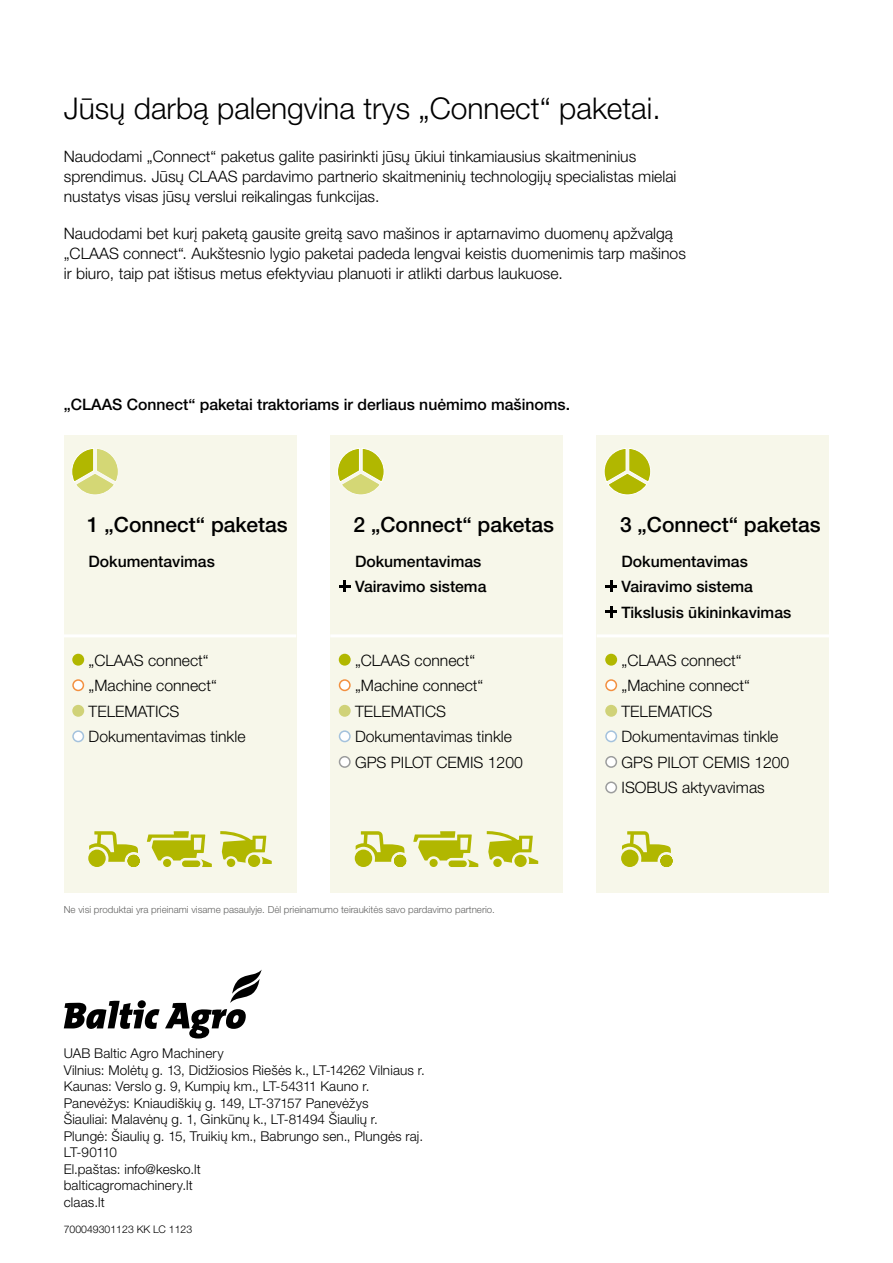
<style>
.page{position:relative;width:893px;height:1263px;background:#fff}
.page>*{position:absolute;margin:0;border:0;box-sizing:border-box;transform-origin:0 0}
.t1{font:300 30px "CLAAS Helvetica Neue";color:#000}
.t2{font:500 21px "CLAAS Helvetica Neue";color:#000}
.t3{font:300 15.75px/25.5px "CLAAS Helvetica Neue";color:#000}
.t4{font:500 15.75px/25.5px "CLAAS Helvetica Neue";color:#000}
.t5{font:300 13.5px/16.5px "CLAAS Helvetica Neue";letter-spacing:.01em;color:#000}
.t6{font:300 10.5px "CLAAS Helvetica Neue";color:#000}
.t7{font:300 9.75px "CLAAS Helvetica Neue";color:#636362}
</style>
<div class="page">
<div style="left:64px;top:435px;width:232px;height:458px;background:#f7f7ea"></div>
<div style="left:330px;top:435px;width:233px;height:458px;background:#f7f7ea"></div>
<div style="left:597px;top:435px;width:232px;height:458px;background:#f7f7ea"></div>
<hr style="left:64px;top:634px;width:232px;height:3px;background:#fff">
<hr style="left:330px;top:634px;width:233px;height:3px;background:#fff">
<hr style="left:597px;top:634px;width:232px;height:3px;background:#fff">
<svg style="left:88px;top:831px;width:52px;height:36px"></svg>
<svg style="left:147px;top:831px;width:65px;height:36px"></svg>
<svg style="left:220px;top:831px;width:52px;height:36px"></svg>
<svg style="left:355px;top:831px;width:51px;height:36px"></svg>
<svg style="left:413px;top:831px;width:65px;height:36px"></svg>
<svg style="left:487px;top:831px;width:51px;height:36px"></svg>
<svg style="left:621px;top:831px;width:52px;height:36px"></svg>
<svg style="left:72px;top:448px;width:46px;height:47px"></svg>
<svg style="left:337px;top:448px;width:47px;height:47px"></svg>
<svg style="left:604px;top:448px;width:47px;height:47px"></svg>
<svg style="left:64px;top:969px;width:198px;height:69px"></svg>
<svg style="left:339px;top:580px;width:12px;height:12px"></svg>
<svg style="left:605px;top:580px;width:12px;height:12px"></svg>
<svg style="left:605px;top:606px;width:12px;height:12px"></svg>
<div style="left:72px;top:654px;width:12px;height:12px;background:#b1b700;border-radius:50%"></div>
<div style="left:73px;top:680px;width:10px;height:10px;background:#fff;border-radius:50%"></div>
<div style="left:72px;top:679px;width:12px;height:12px;border:2px solid #f39040;border-radius:50%"></div>
<div style="left:72px;top:705px;width:12px;height:12px;background:#d0d278;border-radius:50%"></div>
<div style="left:73px;top:731px;width:10px;height:10px;background:#fff;border-radius:50%"></div>
<div style="left:72px;top:730px;width:12px;height:12px;border:2px solid #a4c2dd;border-radius:50%"></div>
<div style="left:339px;top:654px;width:12px;height:12px;background:#b1b700;border-radius:50%"></div>
<div style="left:339px;top:680px;width:11px;height:10px;background:#fff;border-radius:50%"></div>
<div style="left:339px;top:679px;width:12px;height:12px;border:2px solid #f39040;border-radius:50%"></div>
<div style="left:339px;top:705px;width:12px;height:12px;background:#d0d278;border-radius:50%"></div>
<div style="left:339px;top:731px;width:11px;height:10px;background:#fff;border-radius:50%"></div>
<div style="left:339px;top:730px;width:12px;height:12px;border:2px solid #a4c2dd;border-radius:50%"></div>
<div style="left:339px;top:757px;width:11px;height:10px;background:#fff;border-radius:50%"></div>
<div style="left:339px;top:756px;width:12px;height:12px;border:2px solid #9c9d9d;border-radius:50%"></div>
<div style="left:605px;top:654px;width:12px;height:12px;background:#b1b700;border-radius:50%"></div>
<div style="left:606px;top:680px;width:10px;height:10px;background:#fff;border-radius:50%"></div>
<div style="left:605px;top:679px;width:12px;height:12px;border:2px solid #f39040;border-radius:50%"></div>
<div style="left:605px;top:705px;width:12px;height:12px;background:#d0d278;border-radius:50%"></div>
<div style="left:606px;top:731px;width:10px;height:10px;background:#fff;border-radius:50%"></div>
<div style="left:605px;top:730px;width:12px;height:12px;border:2px solid #a4c2dd;border-radius:50%"></div>
<div style="left:606px;top:757px;width:10px;height:10px;background:#fff;border-radius:50%"></div>
<div style="left:605px;top:756px;width:12px;height:12px;border:2px solid #9c9d9d;border-radius:50%"></div>
<div style="left:606px;top:782px;width:10px;height:11px;background:#fff;border-radius:50%"></div>
<div style="left:605px;top:781px;width:12px;height:12px;border:2px solid #9c9d9d;border-radius:50%"></div>
<h1 class="t1" style="left:64px;top:89px;width:598px">Jūsų darbą palengvina trys „Connect“ paketai.</h1>
<p class="t3" style="left:64px;top:147px;width:614px;line-height:20px">Naudodami „Connect“ paketus galite pasirinkti jūsų ūkiui tinkamiausius skaitmeninius sprendimus. Jūsų CLAAS pardavimo partnerio skaitmeninių technologijų specialistas mielai nustatys visas jūsų verslui reikalingas funkcijas.</p>
<p class="t3" style="left:64px;top:224px;width:624px;line-height:20px">Naudodami bet kurį paketą gausite greitą savo mašinos ir aptarnavimo duomenų apžvalgą „CLAAS connect“. Aukštesnio lygio paketai padeda lengvai keistis duomenimis tarp mašinos ir biuro, taip pat ištisus metus efektyviau planuoti ir atlikti darbus laukuose.</p>
<p class="t4" style="left:64px;top:392px;width:508px">„CLAAS Connect“ paketai traktoriams ir derliaus nuėmimo mašinoms.</p>
<h2 class="t2" style="left:87px;top:511px;width:202px">1 „Connect“ paketas</h2>
<p class="t4" style="left:89px;top:549px;width:128px">Dokumentavimas</p>
<p class="t4" style="left:355px;top:549px;width:133px">Dokumentavimas<br>Vairavimo sistema</p>
<p class="t4" style="left:621px;top:549px;width:171px">Dokumentavimas<br>Vairavimo sistema<br>Tikslusis ūkininkavimas</p>
<h2 class="t2" style="left:354px;top:511px;width:202px">2 „Connect“ paketas</h2>
<h2 class="t2" style="left:620px;top:511px;width:202px">3 „Connect“ paketas</h2>
<p class="t3" style="left:89px;top:648px;width:158px">„CLAAS connect“ „Machine connect“<br>TELEMATICS<br>Dokumentavimas tinkle</p>
<p class="t3" style="left:355px;top:648px;width:169px">„CLAAS connect“ „Machine connect“<br>TELEMATICS<br>Dokumentavimas tinkle<br>GPS PILOT CEMIS 1200</p>
<p class="t3" style="left:621px;top:648px;width:169px">„CLAAS connect“ „Machine connect“<br>TELEMATICS<br>Dokumentavimas tinkle<br>GPS PILOT CEMIS 1200<br>ISOBUS aktyvavimas</p>
<p class="t7" style="left:64px;top:903px;width:433px">Ne visi produktai yra prieinami visame pasaulyje. Dėl prieinamumo teiraukitės savo pardavimo partnerio.</p>
<p class="t5" style="left:64px;top:1045px;width:363px">UAB Baltic Agro Machinery<br>Vilnius: Molėtų g. 13, Didžiosios Riešės k., LT-14262 Vilniaus r.<br>Kaunas: Verslo g. 9, Kumpių km., LT-54311 Kauno r.<br>Panevėžys: Kniaudiškių g. 149, LT-37157 Panevėžys<br>Šiauliai: Malavėnų g. 1, Ginkūnų k., LT-81494 Šiaulių r.<br>Plungė: Šiaulių g. 15, Truikių km., Babrungo sen., Plungės raj.<br>LT-90110<br>El.paštas: info@kesko.lt<br>balticagromachinery.lt<br>claas.lt</p>
<p class="t6" style="left:64px;top:1223px;width:130px">700049301123 KK LC 1123</p>
</div>
